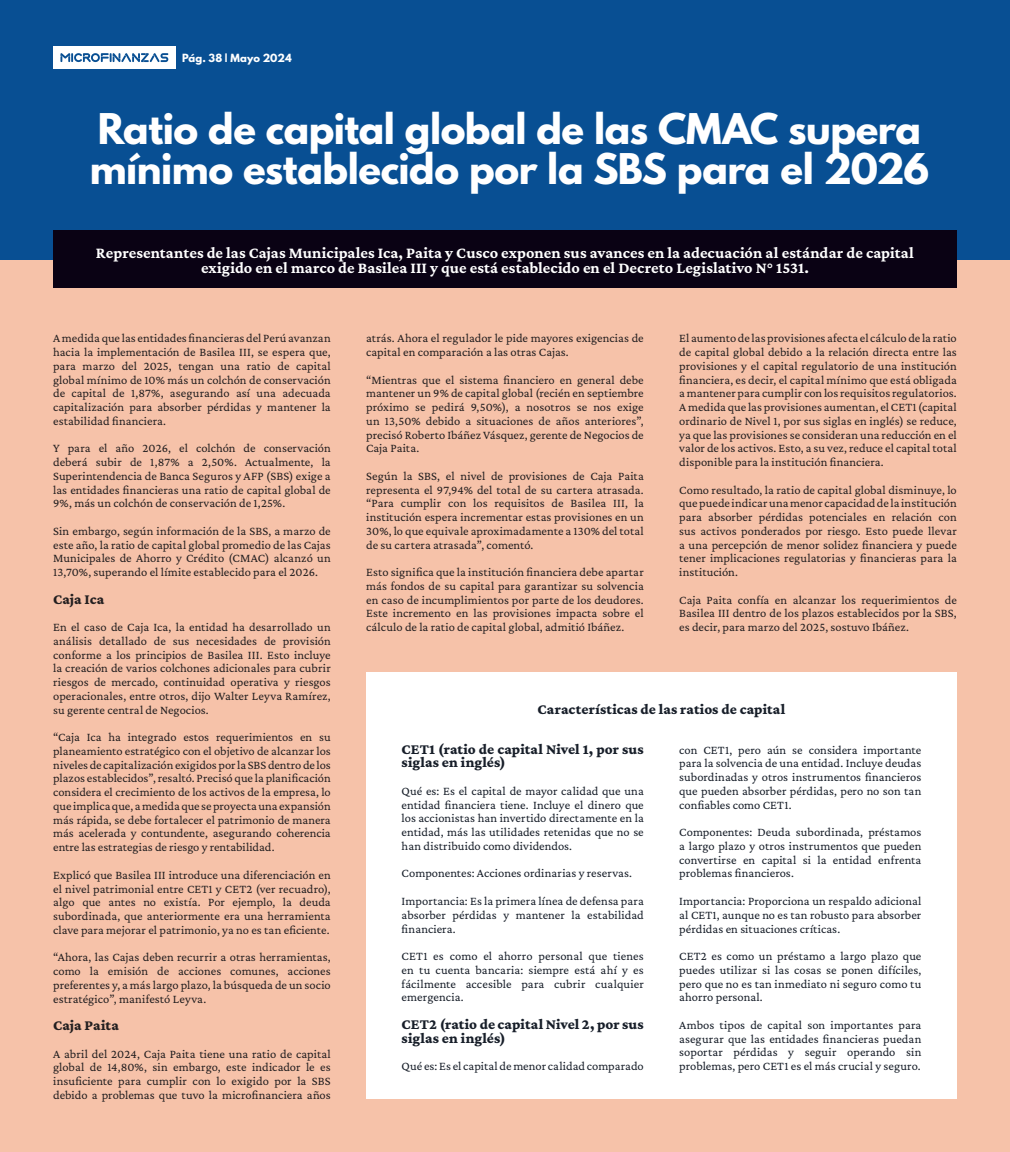
<style>
.page{position:relative;width:1010px;height:1152px;background:#f6c2a9}
.page>*{position:absolute;margin:0;border:0;box-sizing:border-box;transform-origin:0 0}
.t1{font:700 37.5px/40px "League Spartan";letter-spacing:-.015em;color:#fff}
.t2{font:700 16.25px/15px "Crimson Pro";letter-spacing:.005em;color:#fff;text-align:center}
.t3{font:800 15px/13.8px "Crimson Pro";letter-spacing:.005em;color:#171e29}
.t4{font:800 15px "Crimson Pro";letter-spacing:-.005em;color:#231f20}
.t5{font:12.5px/13.8px "Crimson Pro";letter-spacing:.005em;color:#231f20;text-align:justify}
.t6{font:12.5px/13.8px "Crimson Pro";letter-spacing:.005em;color:#171e29;text-align:justify}
.t7{font:700 10px "League Spartan";letter-spacing:.005em;color:#fff}
</style>
<div class="page">
<div style="left:0;top:0;width:1010px;height:259px;background:#084f93"></div>
<div style="left:53px;top:230px;width:904px;height:58px;background:#0a0214"></div>
<div style="left:53px;top:46px;width:123px;height:23px;background:#fff"></div>
<svg style="left:60px;top:53px;width:108px;height:9px"></svg>
<div style="left:366px;top:672px;width:591px;height:426px;background:#fff"></div>
<p class="t7" style="left:182px;top:50px;width:111px">Pág. 38 | Mayo 2024</p>
<h1 class="t1" style="left:90px;top:108px;width:841px">Ratio de capital global de las CMAC supera mínimo establecido por la SBS para el 2026</h1>
<h2 class="t2" style="left:96px;top:245px;width:819px">Representantes de las Cajas Municipales Ica, Paita y Cusco exponen sus avances en la adecuación al estándar de capital exigido en el marco de Basilea III y que está establecido en el Decreto Legislativo N° 1531.</h2>
<p class="t5" style="left:53px;top:331px;width:279px">A medida que las entidades financieras del Perú avanzan hacia la implementación de Basilea III, se espera que, para marzo del 2025, tengan una ratio de capital global mínimo de 10% más un colchón de conservación de capital de 1,87%, asegurando así una adecuada capitalización para absorber pérdidas y mantener la estabilidad financiera.</p>
<p class="t5" style="left:53px;top:441px;width:279px">Y para el año 2026, el colchón de conservación deberá subir de 1,87% a 2,50%. Actualmente, la Superintendencia de Banca Seguros y AFP (SBS) exige a las entidades financieras una ratio de capital global de 9%, más un colchón de conservación de 1,25%.</p>
<p class="t5" style="left:53px;top:524px;width:279px">Sin embargo, según información de la SBS, a marzo de este año, la ratio de capital global promedio de las Cajas Municipales de Ahorro y Crédito (CMAC) alcanzó un 13,70%, superando el límite establecido para el 2026.</p>
<p class="t4" style="left:53px;top:589px;width:53px">Caja Ica</p>
<p class="t5" style="left:53px;top:620px;width:279px">En el caso de Caja Ica, la entidad ha desarrollado un análisis detallado de sus necesidades de provisión conforme a los principios de Basilea III. Esto incluye la creación de varios colchones adicionales para cubrir riesgos de mercado, continuidad operativa y riesgos operacionales, entre otros, dijo Walter Leyva Ramírez, su gerente central de Negocios.</p>
<p class="t5" style="left:53px;top:730px;width:279px">“Caja Ica ha integrado estos requerimientos en su planeamiento estratégico con el objetivo de alcanzar los niveles de capitalización exigidos por la SBS dentro de los plazos establecidos”, resaltó. Precisó que la planificación considera el crecimiento de los activos de la empresa, lo que implica que, a medida que se proyecta una expansión más rápida, se debe fortalecer el patrimonio de manera más acelerada y contundente, asegurando coherencia entre las estrategias de riesgo y rentabilidad.</p>
<p class="t5" style="left:53px;top:867px;width:279px">Explicó que Basilea III introduce una diferenciación en el nivel patrimonial entre CET1 y CET2 (ver recuadro), algo que antes no existía. Por ejemplo, la deuda subordinada, que anteriormente era una herramienta clave para mejorar el patrimonio, ya no es tan eficiente.</p>
<p class="t5" style="left:53px;top:950px;width:279px">“Ahora, las Cajas deben recurrir a otras herramientas, como la emisión de acciones comunes, acciones preferentes y, a más largo plazo, la búsqueda de un socio estratégico”, manifestó Leyva.</p>
<p class="t4" style="left:53px;top:1015px;width:67px">Caja Paita</p>
<p class="t5" style="left:53px;top:1046px;width:279px">A abril del 2024, Caja Paita tiene una ratio de capital global de 14,80%, sin embargo, este indicador le es insuficiente para cumplir con lo exigido por la SBS debido a problemas que tuvo la microfinanciera años</p>
<p class="t5" style="left:366px;top:331px;width:279px">atrás. Ahora el regulador le pide mayores exigencias de capital en comparación a las otras Cajas.</p>
<p class="t5" style="left:366px;top:372px;width:279px">“Mientras que el sistema financiero en general debe mantener un 9% de capital global (recién en septiembre próximo se pedirá 9,50%), a nosotros se nos exige un 13,50% debido a situaciones de años anteriores”, precisó Roberto Ibáñez Vásquez, gerente de Negocios de Caja Paita.</p>
<p class="t5" style="left:366px;top:469px;width:279px">Según la SBS, el nivel de provisiones de Caja Paita representa el 97,94% del total de su cartera atrasada. “Para cumplir con los requisitos de Basilea III, la institución espera incrementar estas provisiones en un 30%, lo que equivale aproximadamente a 130% del total de su cartera atrasada”, comentó.</p>
<p class="t5" style="left:366px;top:565px;width:279px">Esto significa que la institución financiera debe apartar más fondos de su capital para garantizar su solvencia en caso de incumplimientos por parte de los deudores.<br>Este incremento en las provisiones impacta sobre el cálculo de la ratio de capital global, admitió Ibáñez.</p>
<p class="t5" style="left:679px;top:331px;width:279px">El aumento de las provisiones afecta el cálculo de la ratio de capital global debido a la relación directa entre las provisiones y el capital regulatorio de una institución financiera, es decir, el capital mínimo que está obligada a mantener para cumplir con los requisitos regulatorios.<br>A medida que las provisiones aumentan, el CET1 (capital ordinario de Nivel 1, por sus siglas en inglés) se reduce, ya que las provisiones se consideran una reducción en el valor de los activos. Esto, a su vez, reduce el capital total disponible para la institución financiera.</p>
<p class="t5" style="left:679px;top:482px;width:279px">Como resultado, la ratio de capital global disminuye, lo que puede indicar una menor capacidad de la institución para absorber pérdidas potenciales en relación con sus activos ponderados por riesgo. Esto puede llevar a una percepción de menor solidez financiera y puede tener implicaciones regulatorias y financieras para la institución.</p>
<p class="t5" style="left:679px;top:592px;width:279px">Caja Paita confía en alcanzar los requerimientos de Basilea III dentro de los plazos establecidos por la SBS, es decir, para marzo del 2025, sostuvo Ibáñez.</p>
<p class="t3" style="left:538px;top:702px;width:249px">Características de las ratios de capital</p>
<p class="t3" style="left:402px;top:741px;width:244px">CET1 (ratio de capital Nivel 1, por sus siglas en inglés)</p>
<p class="t6" style="left:402px;top:784px;width:244px">Qué es: Es el capital de mayor calidad que una entidad financiera tiene. Incluye el dinero que los accionistas han invertido directamente en la entidad, más las utilidades retenidas que no se han distribuido como dividendos.</p>
<p class="t6" style="left:402px;top:866px;width:232px">Componentes: Acciones ordinarias y reservas.</p>
<p class="t6" style="left:402px;top:894px;width:244px">Importancia: Es la primera línea de defensa para absorber pérdidas y mantener la estabilidad financiera.</p>
<p class="t6" style="left:402px;top:949px;width:244px">CET1 es como el ahorro personal que tienes en tu cuenta bancaria: siempre está ahí y es fácilmente accesible para cubrir cualquier emergencia.</p>
<p class="t3" style="left:402px;top:1016px;width:244px">CET2 (ratio de capital Nivel 2, por sus siglas en inglés)</p>
<p class="t6" style="left:402px;top:1059px;width:244px">Qué es: Es el capital de menor calidad comparado</p>
<p class="t6" style="left:679px;top:742px;width:244px">con CET1, pero aún se considera importante para la solvencia de una entidad. Incluye deudas subordinadas y otros instrumentos financieros que pueden absorber pérdidas, pero no son tan confiables como CET1.</p>
<p class="t6" style="left:679px;top:825px;width:244px">Componentes: Deuda subordinada, préstamos a largo plazo y otros instrumentos que pueden convertirse en capital si la entidad enfrenta problemas financieros.</p>
<p class="t6" style="left:679px;top:894px;width:244px">Importancia: Proporciona un respaldo adicional al CET1, aunque no es tan robusto para absorber pérdidas en situaciones críticas.</p>
<p class="t6" style="left:679px;top:949px;width:244px">CET2 es como un préstamo a largo plazo que puedes utilizar si las cosas se ponen difíciles, pero que no es tan inmediato ni seguro como tu ahorro personal.</p>
<p class="t6" style="left:679px;top:1017px;width:244px">Ambos tipos de capital son importantes para asegurar que las entidades financieras puedan soportar pérdidas y seguir operando sin problemas, pero CET1 es el más crucial y seguro.</p>
</div>
